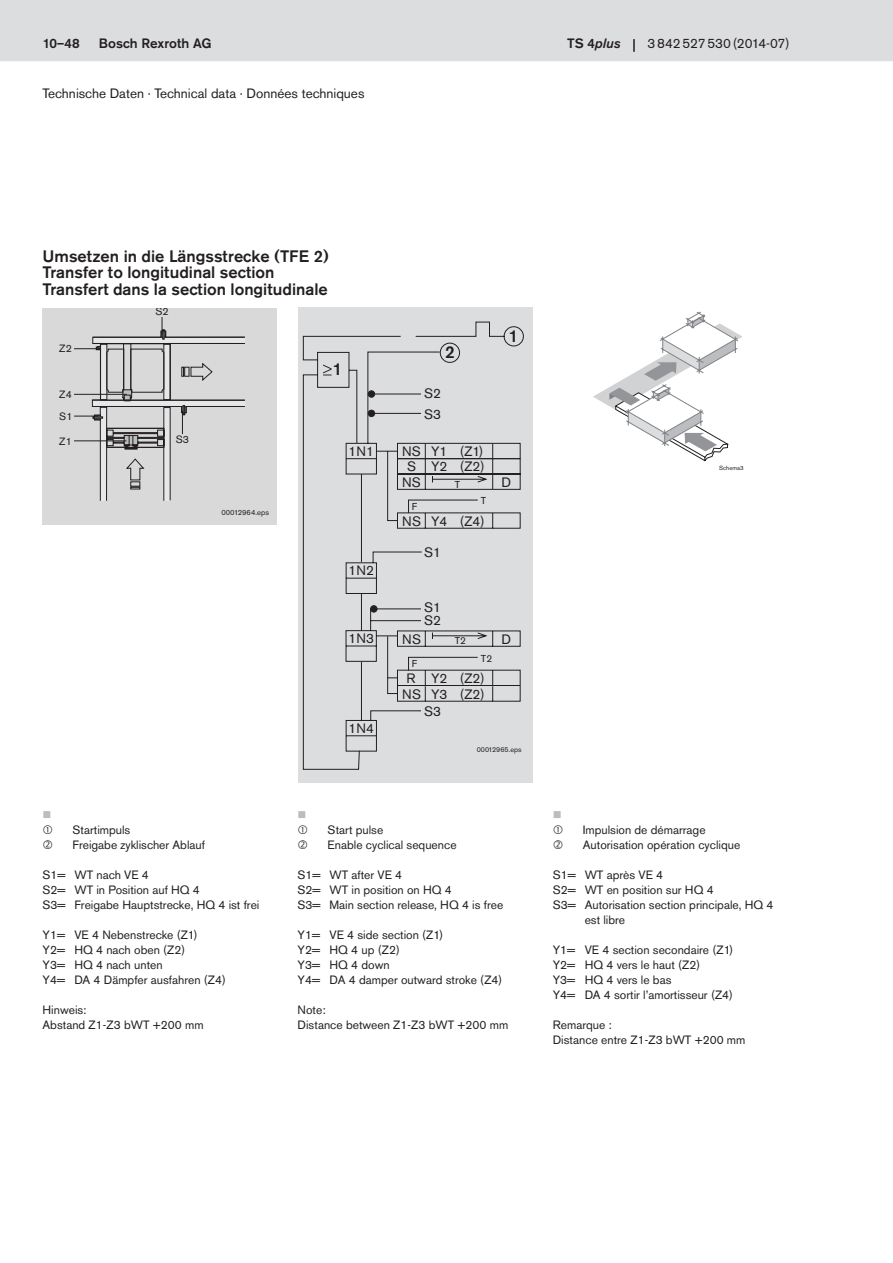
<style>
.page{position:relative;width:893px;height:1263px;background:#fff}
.page>*{position:absolute;margin:0;border:0;box-sizing:border-box;transform-origin:0 0}
.t1{font:500 17.1px "Akzidenz Grotesk BQ";color:#231f20}
.t2{font:500 16.5px/16.5px "Akzidenz Grotesk BQ";color:#231f20}
.t3{font:13.5px/20.7px "Akzidenz Grotesk BQ";color:#231f20}
.t4{font:500 13.5px "Akzidenz Grotesk BQ";color:#231f20}
.t5{font:italic 500 13.5px "Akzidenz Grotesk BQ";color:#231f20}
.t6{font:12px/15px "Akzidenz Grotesk BQ";color:#231f20}
.t7{font:12px "Wingdings";color:#bcbdc0}
.t8{font:10.5px "Akzidenz Grotesk BQ";color:#231f20}
.t9{font:10.05px "Akzidenz Grotesk BQ";color:#231f20}
.t10{font:7.5px "Akzidenz Grotesk BQ";color:#231f20}
.t11{font:7.2px "Akzidenz Grotesk BQ";color:#231f20}
.t12{font:6px "Akzidenz Grotesk BQ";color:#231f20}
.s1{font-style:normal}
</style>
<div class="page">
<div style="left:0;top:0;width:893px;height:61px;background:#dcdddf"></div>
<svg style="left:633px;top:39px;width:2px;height:13px"></svg>
<div style="left:298px;top:308px;width:234px;height:475px;background:#dcdddf"></div>
<div style="left:43px;top:309px;width:234px;height:216px;background:#d9d9d9"></div>
<svg style="left:74px;top:317px;width:171px;height:184px"></svg>
<svg style="left:303px;top:321px;width:221px;height:449px"></svg>
<div style="left:368px;top:391px;width:7px;height:6px;background:#231f20;border-radius:50%"></div>
<div style="left:368px;top:390px;width:7px;height:8px;border:1px solid #231f20;border-radius:50%"></div>
<hr style="left:371px;top:394px;width:50px;height:1px;background:#231f20">
<div style="left:368px;top:410px;width:7px;height:7px;background:#231f20;border-radius:50%"></div>
<div style="left:368px;top:410px;width:7px;height:7px;border:1px solid #231f20;border-radius:50%"></div>
<svg style="left:345px;top:662px;width:176px;height:90px"></svg>
<svg style="left:345px;top:413px;width:176px;height:249px"></svg>
<svg style="left:387px;top:677px;width:134px;height:25px"></svg>
<svg style="left:323px;top:364px;width:9px;height:11px"></svg>
<svg style="left:593px;top:311px;width:150px;height:150px"></svg>
<p class="t4" style="left:43px;top:35px;width:38px">10–48</p>
<p class="t4" style="left:99px;top:35px;width:114px">Bosch Rexroth AG</p>
<p class="t5" style="left:567px;top:36px;width:55px"><span class="s1">TS 4</span>plus</p>
<p class="t3" style="left:43px;top:83px;width:323px">Technische Daten · Technical data · Données techniques</p>
<p class="t3" style="left:648px;top:33px;width:144px">3842527530(2014-07)</p>
<h2 class="t2" style="left:43px;top:247px;width:288px">Umsetzen in die Längsstrecke (TFE 2)<br>Transfer to longitudinal section<br>Transfert dans la section longitudinale</h2>
<p class="t8" style="left:155px;top:305px;width:15px">S2</p>
<p class="t8" style="left:59px;top:342px;width:14px">Z2</p>
<p class="t8" style="left:59px;top:388px;width:14px">Z4</p>
<p class="t8" style="left:59px;top:410px;width:15px">S1</p>
<p class="t8" style="left:59px;top:435px;width:14px">Z1</p>
<p class="t8" style="left:176px;top:433px;width:15px">S3</p>
<h1 class="t1" style="left:333px;top:359px;width:11px">1</h1>
<p class="t3" style="left:349px;top:441px;width:27px">1N1</p>
<p class="t10" style="left:221px;top:508px;width:49px">00012964.eps</p>
<p class="t3" style="left:349px;top:560px;width:27px">1N2</p>
<p class="t3" style="left:349px;top:628px;width:27px">1N3</p>
<p class="t7" style="left:43px;top:808px;width:10px">■</p>
<p class="t7" style="left:298px;top:808px;width:10px">■</p>
<p class="t3" style="left:349px;top:718px;width:27px">1N4</p>
<h1 class="t1" style="left:445px;top:341px;width:11px">2</h1>
<p class="t3" style="left:424px;top:383px;width:18px">S2<br>S3</p>
<p class="t3" style="left:460px;top:441px;width:25px">(Z1)</p>
<p class="t3" style="left:402px;top:441px;width:47px">NS Y1</p>
<p class="t3" style="left:402px;top:472px;width:20px">NS</p>
<p class="t9" style="left:412px;top:500px;width:7px">F</p>
<p class="t3" style="left:407px;top:456px;width:79px">S Y2 (Z2)</p>
<p class="t9" style="left:455px;top:478px;width:7px">T</p>
<p class="t9" style="left:481px;top:495px;width:7px">T</p>
<p class="t3" style="left:402px;top:511px;width:84px">NS Y4 (Z4)</p>
<p class="t3" style="left:424px;top:542px;width:18px">S1</p>
<h1 class="t1" style="left:509px;top:325px;width:11px">1</h1>
<p class="t3" style="left:502px;top:472px;width:11px">D</p>
<p class="t3" style="left:424px;top:601px;width:18px;line-height:13.2px">S1<br>S2</p>
<p class="t3" style="left:402px;top:629px;width:20px">NS</p>
<p class="t9" style="left:455px;top:635px;width:13px">T2</p>
<p class="t3" style="left:502px;top:629px;width:11px">D</p>
<p class="t9" style="left:412px;top:658px;width:7px">F</p>
<p class="t9" style="left:481px;top:652px;width:13px">T2</p>
<p class="t3" style="left:402px;top:670px;width:84px;line-height:15.8px;text-align:center">R Y2 (Z2)<br>NS Y3 (Z2)</p>
<p class="t3" style="left:424px;top:701px;width:18px">S3</p>
<p class="t11" style="left:477px;top:745px;width:46px">00012965.eps</p>
<p class="t7" style="left:553px;top:808px;width:10px">■</p>
<p class="t12" style="left:719px;top:464px;width:26px">Schema3</p>
<p class="t6" style="left:73px;top:822px;width:134px">Startimpuls<br>Freigabe zyklischer Ablauf</p>
<p class="t6" style="left:43px;top:867px;width:218px">S1= WT nach VE 4<br>S2= WT in Position auf HQ 4<br>S3= Freigabe Hauptstrecke, HQ 4 ist frei</p>
<p class="t6" style="left:43px;top:927px;width:185px">Y1= VE 4 Nebenstrecke (Z1)<br>Y2= HQ 4 nach oben (Z2)<br>Y3= HQ 4 nach unten<br>Y4= DA 4 Dämpfer ausfahren (Z4)</p>
<p class="t6" style="left:43px;top:1002px;width:163px">Hinweis:<br>Abstand Z1-Z3 bWT +200 mm</p>
<p class="t6" style="left:328px;top:822px;width:130px">Start pulse<br>Enable cyclical sequence</p>
<p class="t6" style="left:298px;top:867px;width:207px">S1= WT after VE 4<br>S2= WT in position on HQ 4<br>S3= Main section release, HQ 4 is free</p>
<p class="t6" style="left:298px;top:927px;width:206px">Y1= VE 4 side section (Z1)<br>Y2= HQ 4 up (Z2)<br>Y3= HQ 4 down<br>Y4= DA 4 damper outward stroke (Z4)</p>
<p class="t6" style="left:298px;top:1002px;width:212px">Note:<br>Distance between Z1-Z3 bWT +200 mm</p>
<p class="t6" style="left:583px;top:822px;width:159px">Impulsion de démarrage<br>Autorisation opération cyclique</p>
<p class="t6" style="left:553px;top:867px;width:112px">S1= WT après VE 4</p>
<p class="t6" style="left:553px;top:882px;width:162px">S2= WT en position sur HQ 4</p>
<p class="t6" style="left:553px;top:897px;width:222px">S3= Autorisation section principale, HQ 4</p>
<p class="t6" style="left:585px;top:912px;width:42px">est libre</p>
<p class="t6" style="left:553px;top:942px;width:182px">Y1= VE 4 section secondaire (Z1)<br>Y2= HQ 4 vers le haut (Z2)<br>Y3= HQ 4 vers le bas<br>Y4= DA 4 sortir l’amortisseur (Z4)</p>
<p class="t6" style="left:553px;top:1017px;width:194px">Remarque :<br>Distance entre Z1-Z3 bWT +200 mm</p>
</div>
